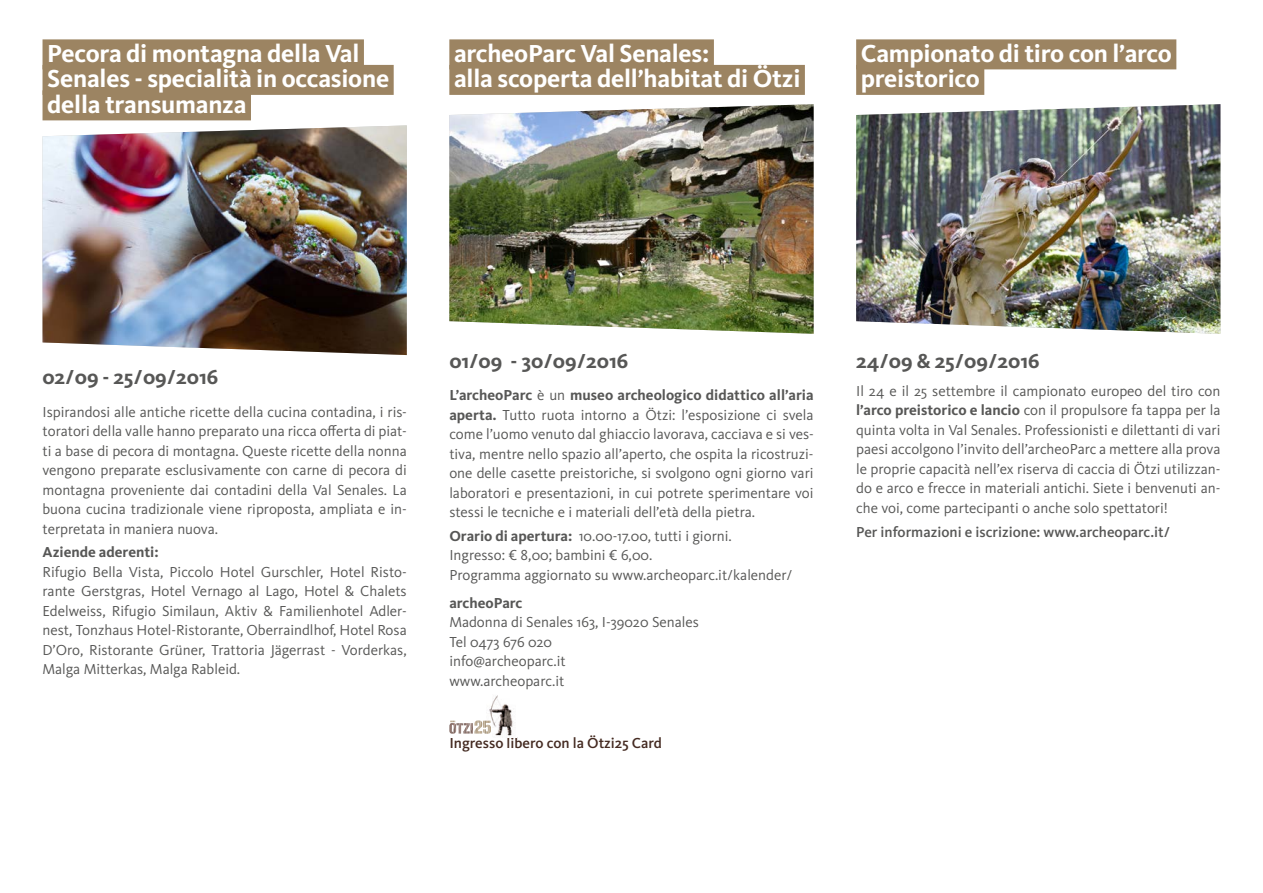
<style>
.page{position:relative;width:1263px;height:893px;background:#fff}
.page>*{position:absolute;margin:0;border:0;box-sizing:border-box;transform-origin:0 0}
.t1{font:700 25.5px/25.5px "Kievit OT";letter-spacing:-.01em;color:#fff}
.t2{font:700 21px "Kievit OT";color:#575756}
.t3{font:15px/19.5px "Kievit OT";color:#575756;text-align:justify}
.t4{font:500 15px "Kievit OT";color:#575756}
.t5{font:500 15px "Kievit OT";color:#442a21}
.t6{font:700 15px "Kievit OT";color:#575756}
.s1{font-weight:700}
</style>
<div class="page">
<img style="left:449px;top:104px;width:365px;height:230px">
<img style="left:856px;top:104px;width:364px;height:230px">
<div style="left:449px;top:39px;width:265px;height:30px;background:#9c8462"></div>
<div style="left:449px;top:65px;width:356px;height:30px;background:#9c8462"></div>
<div style="left:856px;top:39px;width:320px;height:30px;background:#9c8462"></div>
<div style="left:856px;top:65px;width:128px;height:30px;background:#9c8462"></div>
<img style="left:489px;top:695px;width:24px;height:41px">
<svg style="left:449px;top:720px;width:47px;height:14px"></svg>
<img style="left:43px;top:125px;width:364px;height:230px">
<div style="left:43px;top:39px;width:321px;height:30px;background:#9c8462"></div>
<div style="left:43px;top:65px;width:351px;height:30px;background:#9c8462"></div>
<div style="left:43px;top:90px;width:208px;height:30px;background:#9c8462"></div>
<h1 class="t1" style="left:47px;top:41px;width:344px">Pecora di montagna della Val<br>Senales - specialità in occasione della transumanza</h1>
<h1 class="t1" style="left:454px;top:41px;width:348px">archeoParc Val Senales:<br>alla scoperta dell’habitat di Ötzi</h1>
<h1 class="t1" style="left:861px;top:41px;width:313px">Campionato di tiro con l’arco preistorico</h1>
<h2 class="t2" style="left:43px;top:365px;width:177px">02/09 - 25/09/2016</h2>
<p class="t3" style="left:43px;top:402px;width:366px">Ispirandosi alle antiche ricette della cucina contadina, i ris&shy;toratori della valle hanno preparato una ricca offerta di piat&shy;ti a base di pecora di montagna. Queste ricette della nonna vengono preparate esclusivamente con carne di pecora di montagna proveniente dai contadini della Val Senales. La buona cucina tradizionale viene riproposta, ampliata e in&shy;terpretata in maniera nuova.</p>
<p class="t6" style="left:43px;top:544px;width:118px">Aziende aderenti:</p>
<p class="t3" style="left:43px;top:562px;width:366px">Rifugio Bella Vista, Piccolo Hotel Gurschler, Hotel Risto&shy;rante Gerstgras, Hotel Vernago al Lago, Hotel &amp; Chalets Edelweiss, Rifugio Similaun, Aktiv &amp; Familienhotel Adler&shy;nest, Tonzhaus Hotel-Ristorante, Oberraindlhof, Hotel Rosa D’Oro, Ristorante Grüner, Trattoria Jägerrast - Vorderkas, Malga Mitterkas, Malga Rableid.</p>
<h2 class="t2" style="left:449px;top:349px;width:180px">01/09 - 30/09/2016</h2>
<p class="t3" style="left:449px;top:386px;width:366px"><span class="s1">L’archeoParc</span> è un <span class="s1">museo archeologico didattico all’aria aperta.</span> Tutto ruota intorno a Ötzi: l’esposizione ci svela come l’uomo venuto dal ghiaccio lavorava, cacciava e si ves&shy;tiva, mentre nello spazio all’aperto, che ospita la ricostruzi&shy;one delle casette preistoriche, si svolgono ogni giorno vari laboratori e presentazioni, in cui potrete sperimentare voi stessi le tecniche e i materiali dell’età della pietra.</p>
<p class="t3" style="left:449px;top:526px;width:345px;text-align:left"><span class="s1">Orario di apertura:</span> 10.00-17.00, tutti i giorni.<br>Ingresso: € 8,00; bambini € 6,00.<br>Programma aggiornato su www.archeoparc.it/kalender/</p>
<p class="t6" style="left:449px;top:594px;width:75px">archeoParc</p>
<p class="t3" style="left:449px;top:613px;width:251px;text-align:left">Madonna di Senales 163, I-39020 Senales<br>Tel 0473 676 020<br>info@archeoparc.it<br>www.archeoparc.it</p>
<p class="t5" style="left:449px;top:734px;width:214px">Ingresso libero con la Ötzi25 Card</p>
<h2 class="t2" style="left:856px;top:349px;width:185px">24/09 &amp; 25/09/2016</h2>
<p class="t3" style="left:856px;top:381px;width:366px">Il 24 e il 25 settembre il campionato europeo del tiro con <span class="s1">l’arco preistorico e lancio</span> con il propulsore fa tappa per la quinta volta in Val Senales. Professionisti e dilettanti di vari paesi accolgono l’invito dell’archeoParc a mettere alla prova le proprie capacità nell’ex riserva di caccia di Ötzi utilizzan&shy;do e arco e frecce in materiali antichi. Siete i benvenuti an&shy;che voi, come partecipanti o anche solo spettatori!</p>
<p class="t4" style="left:856px;top:523px;width:316px">Per informazioni e iscrizione: www.archeoparc.it/</p>
</div>
